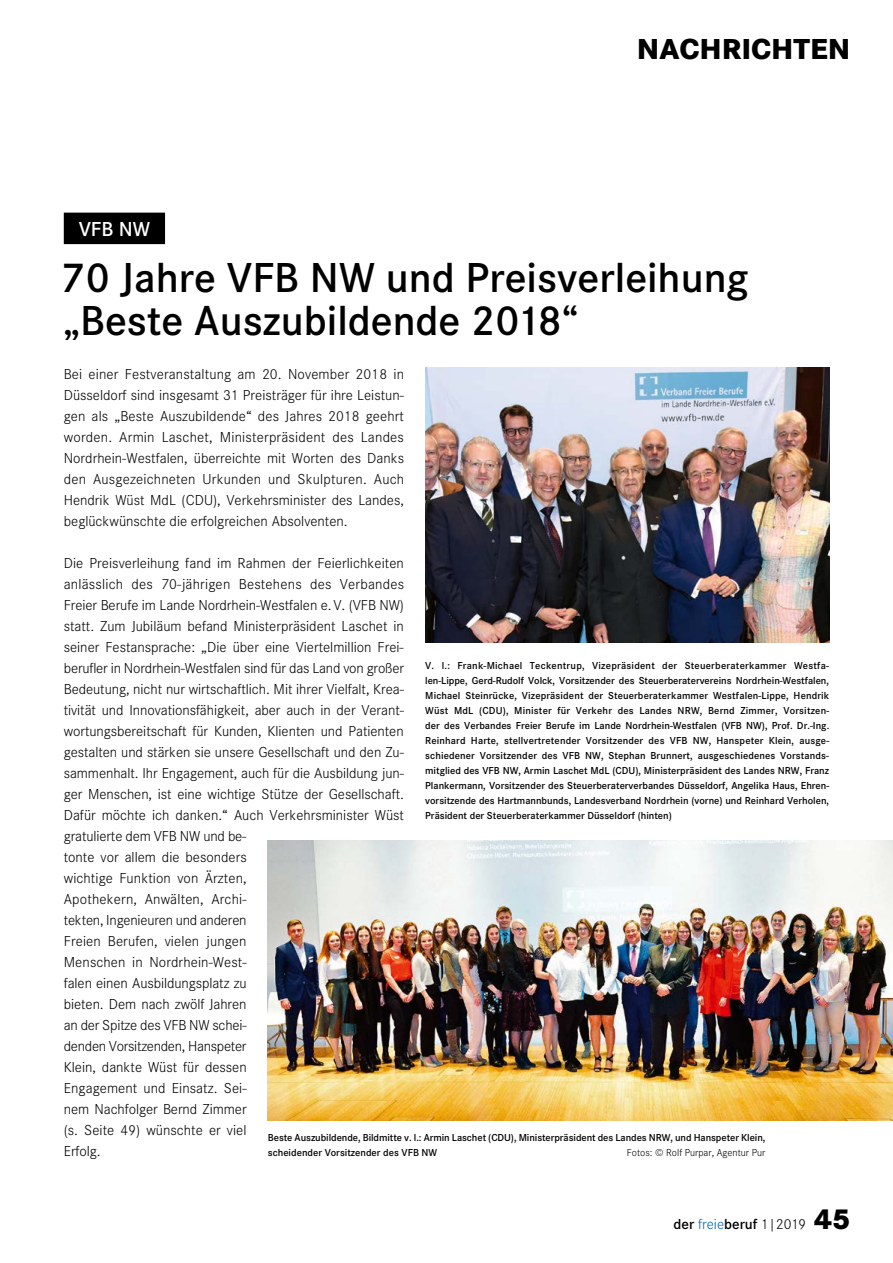
<style>
.page{position:relative;width:893px;height:1263px;background:#fff}
.page>*{position:absolute;margin:0;border:0;box-sizing:border-box;transform-origin:0 0}
.t1{font:600 43.5px/43.5px "Corporate S";color:#000}
.t2{font:800 30px "Corporate S";color:#000}
.t3{font:600 21px "Corporate S";color:#fff}
.t4{font:300 15px/21px "Corporate S";letter-spacing:-.005em;color:#000;text-align:justify}
.t5{font:600 15px "Corporate S";color:#000}
.t6{font:600 10.5px/15px "Corporate S";letter-spacing:-.005em;color:#000;text-align:justify}
.t7{font:300 10.5px "Corporate S";color:#000}
.s1{font-weight:300;color:#0068b3}
.s2{font-weight:300}
.s3{font-weight:800;font-size:30px}
</style>
<div class="page">
<div style="left:64px;top:213px;width:101px;height:31px;background:#000"></div>
<img style="left:425px;top:368px;width:404px;height:275px">
<img style="left:268px;top:841px;width:625px;height:279px">
<h2 class="t2" style="left:637px;top:29px;width:215px">NACHRICHTEN</h2>
<h3 class="t3" style="left:79px;top:214px;width:73px">VFB NW</h3>
<h1 class="t1" style="left:62px;top:254px;width:689px">70 Jahre VFB NW und Preisverleihung „Beste Auszubildende 2018“</h1>
<p class="t4" style="left:64px;top:363px;width:342px">Bei einer Festveranstaltung am 20. November 2018 in Düsseldorf sind insgesamt 31 Preisträger für ihre Leistun&shy;gen als „Beste Auszubildende“ des Jahres 2018 geehrt worden. Armin Laschet, Ministerpräsident des Landes Nordrhein-Westfalen, überreichte mit Worten des Danks den Ausgezeichneten Urkunden und Skulpturen. Auch Hendrik Wüst MdL (CDU), Verkehrsminister des Landes, beglückwünschte die erfolgreichen Absolventen.</p>
<p class="t4" style="left:64px;top:552px;width:342px;text-align:left">Die Preisverleihung fand im Rahmen der Feierlichkeiten anlässlich des 70-jährigen Bestehens des Verbandes Freier Berufe im Lande Nordrhein-Westfalen e. V. (VFB NW) statt. Zum Jubiläum befand Ministerpräsident Laschet in seiner Festansprache: „Die über eine Viertelmillion Frei&shy;berufler in Nordrhein-Westfalen sind für das Land von großer Bedeutung, nicht nur wirtschaftlich. Mit ihrer Vielfalt, Krea&shy;tivität und Innovationsfähigkeit, aber auch in der Verant&shy;wortungsbereitschaft für Kunden, Klienten und Patienten gestalten und stärken sie unsere Gesellschaft und den Zu&shy;sammenhalt. Ihr Engagement, auch für die Ausbildung jun&shy;ger Menschen, ist eine wichtige Stütze der Gesellschaft.<br>Dafür möchte ich danken.“ Auch Verkehrsminister Wüst gratulierte dem VFB NW und be-<br>tonte vor allem die besonders<br>wichtige Funktion von Ärzten,<br>Apothekern, Anwälten, Archi-<br>tekten, Ingenieuren und anderen<br>Freien Berufen, vielen jungen<br>Menschen in Nordrhein-West-<br>falen einen Ausbildungsplatz zu<br>bieten. Dem nach zwölf Jahren<br>an der Spitze des VFB NW schei-<br>denden Vorsitzenden, Hanspeter<br>Klein, dankte Wüst für dessen<br>Engagement und Einsatz. Sei-<br>nem Nachfolger Bernd Zimmer<br>(s. Seite 49) wünschte er viel<br>Erfolg.</p>
<p class="t6" style="left:425px;top:657px;width:406px">V. l.: Frank-Michael Teckentrup, Vizepräsident der Steuerberaterkammer Westfa&shy;len-Lippe, Gerd-Rudolf Volck, Vorsitzender des Steuerberatervereins Nordrhein-Westfalen, Michael Steinrücke, Vizepräsident der Steuerberaterkammer Westfalen-Lippe, Hendrik Wüst MdL (CDU), Minister für Verkehr des Landes NRW, Bernd Zimmer, Vorsitzen&shy;der des Verbandes Freier Berufe im Lande Nordrhein-Westfalen (VFB NW), Prof. Dr.-Ing.<br>Reinhard Harte, stellvertretender Vorsitzender des VFB NW, Hanspeter Klein, ausge&shy;schiedener Vorsitzender des VFB NW, Stephan Brunnert, ausgeschiedenes Vorstands&shy;mitglied des VFB NW, Armin Laschet MdL (CDU), Ministerpräsident des Landes NRW, Franz Plankermann, Vorsitzender des Steuerberaterverbandes Düsseldorf, Angelika Haus, Ehren&shy;vorsitzende des Hartmannbunds, Landesverband Nordrhein (vorne) und Reinhard Verholen, Präsident der Steuerberaterkammer Düsseldorf (hinten)</p>
<p class="t6" style="left:268px;top:1129px;width:499px">Beste Auszubildende, Bildmitte v. l.: Armin Laschet (CDU), Ministerpräsident des Landes NRW, und Hanspeter Klein, scheidender Vorsitzender des VFB NW</p>
<p class="t7" style="left:627px;top:1145px;width:140px">Fotos: © Rolf Purpar, Agentur Pur</p>
<p class="t5" style="left:674px;top:1214px;width:178px">der <span class="s1">freie</span>beruf <span class="s2">1|2019</span> <span class="s3">45</span></p>
</div>
